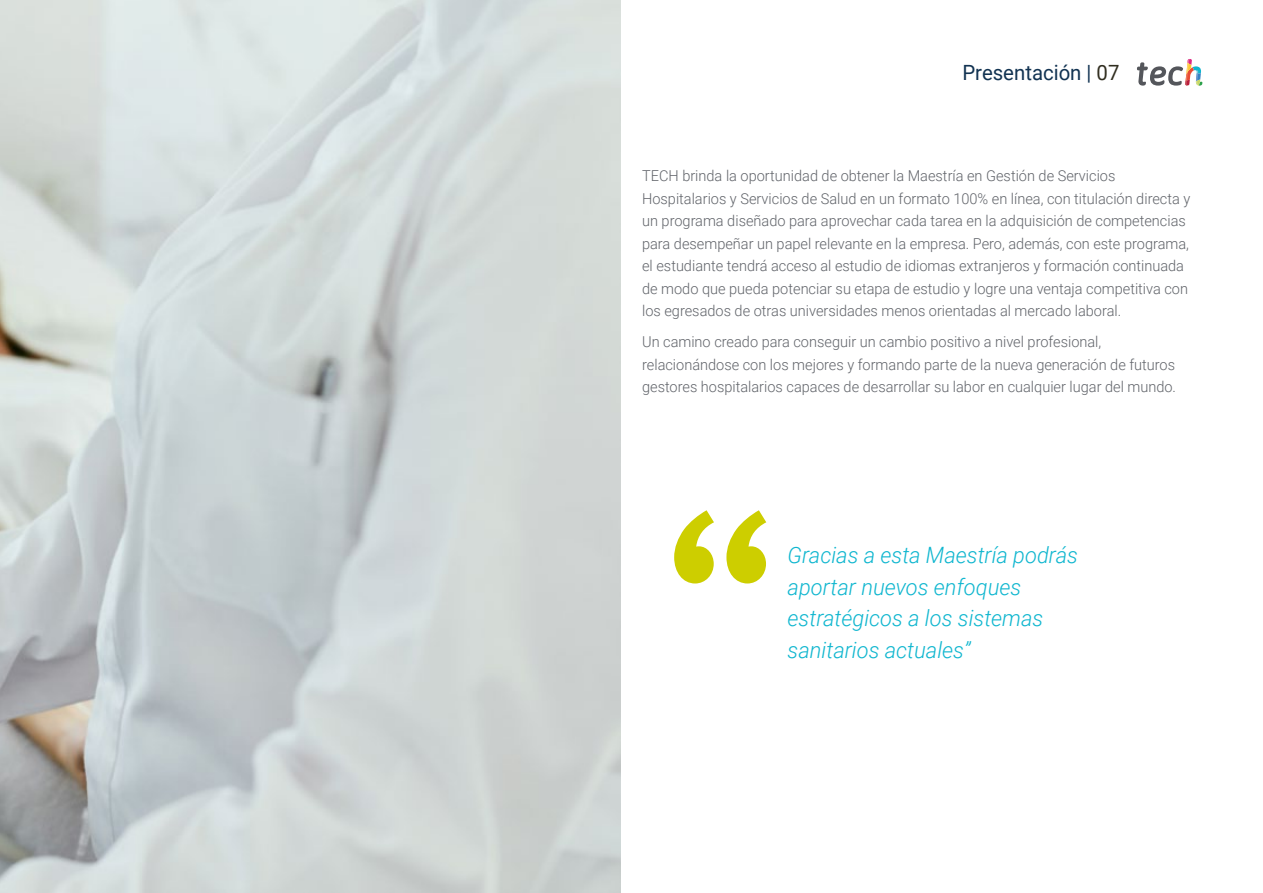
<style>
.page{position:relative;width:1263px;height:893px;background:#fff}
.page>*{position:absolute;margin:0;border:0;box-sizing:border-box;transform-origin:0 0}
.t1{font:italic 300 22.5px/31.5px "Roboto";color:#0fb6cf}
.t2{font:21px "Roboto";color:#123352}
.t3{font:300 15px/22.5px "Roboto";color:#61646a}
.s1{color:#312e20}
</style>
<div class="page">
<svg style="left:1137px;top:59px;width:65px;height:27px"></svg>
<svg style="left:674px;top:510px;width:92px;height:73px"></svg>
<img style="left:0;top:0;width:621px;height:893px">
<h2 class="t2" style="left:962px;top:57px;width:159px">Presentación | <span class="s1">07</span></h2>
<p class="t3" style="left:642px;top:164px;width:550px">TECH brinda la oportunidad de obtener la Maestría en Gestión de Servicios Hospitalarios y Servicios de Salud en un formato 100% en línea, con titulación directa y un programa diseñado para aprovechar cada tarea en la adquisición de competencias para desempeñar un papel relevante en la empresa. Pero, además, con este programa, el estudiante tendrá acceso al estudio de idiomas extranjeros y formación continuada de modo que pueda potenciar su etapa de estudio y logre una ventaja competitiva con los egresados de otras universidades menos orientadas al mercado laboral.</p>
<p class="t3" style="left:642px;top:330px;width:535px">Un camino creado para conseguir un cambio positivo a nivel profesional, relacionándose con los mejores y formando parte de la nueva generación de futuros gestores hospitalarios capaces de desarrollar su labor en cualquier lugar del mundo.</p>
<h1 class="t1" style="left:787px;top:539px;width:292px">Gracias a esta Maestría podrás aportar nuevos enfoques estratégicos a los sistemas sanitarios actuales”</h1>
</div>
